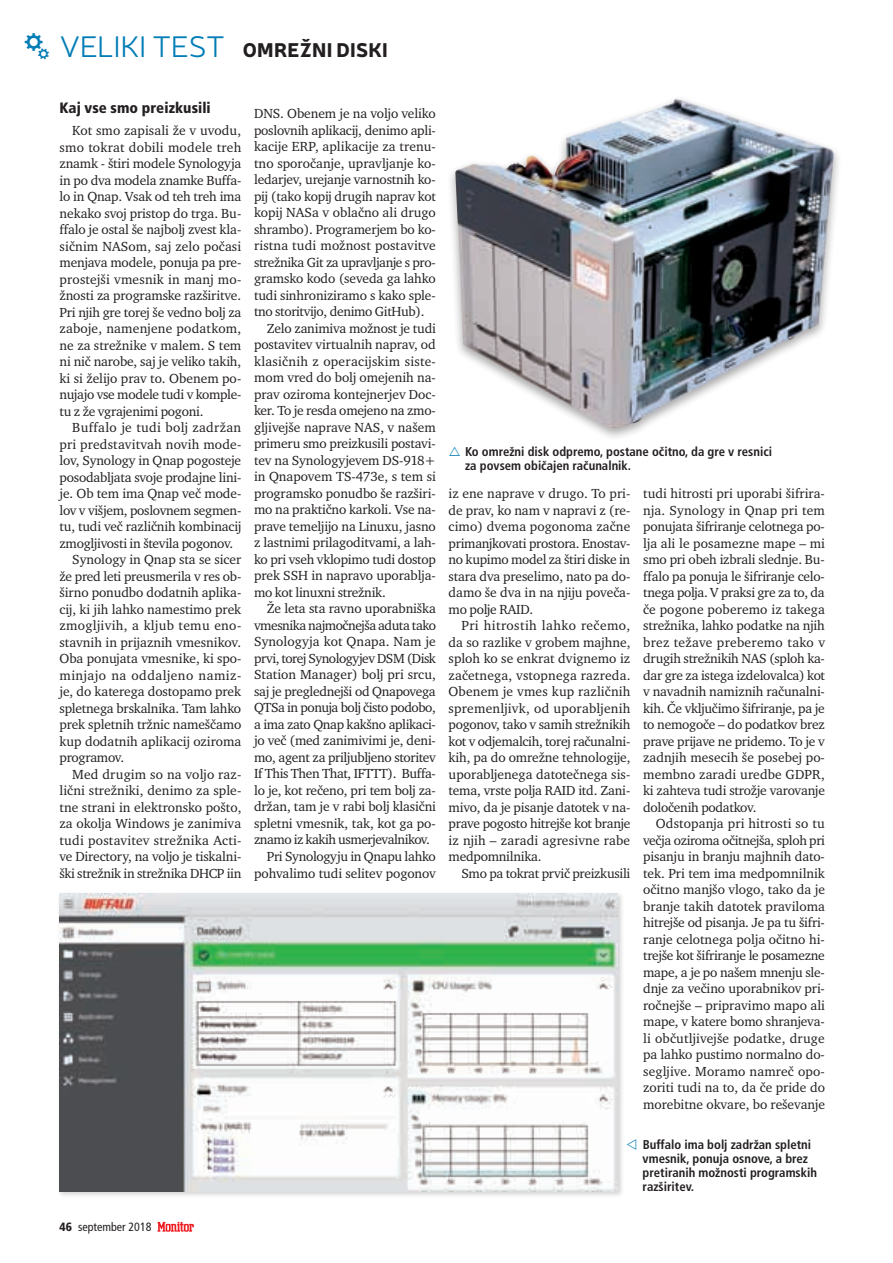
<style>
.page{position:relative;width:893px;height:1263px;background:#fff}
.page>*{position:absolute;margin:0;border:0;box-sizing:border-box;transform-origin:0 0}
.t1{font:900 19.5px "Neris";letter-spacing:.01em;color:#231f20}
.Mednaslov{font:900 condensed 15px "Frutiger LT Std";color:#231f20}
.Body_TEXT{font:13.5px/16.5px "Charter Itc TEE";letter-spacing:-.015em;color:#231f20;text-align:justify}
.Slika_Podpis{font:700 condensed 12.75px/14.2px "Frutiger LT Std";color:#231f20}
.Pagina{font:condensed 12px "Frutiger LT Std";color:#231f20}
.s1{font-family:"roam monitor";font-weight:400;font-size:25.8px;color:#007cb6}
.s2{font-weight:300;font-size:30px;color:#007cb6}
.s3{font-weight:900}
.s4{color:#007cb6}
</style>
<div class="page">
<svg style="left:158px;top:1222px;width:36px;height:10px"></svg>
<div style="left:57px;top:891px;width:567px;height:307px;background:#231f20;opacity:.2"></div>
<img style="left:60px;top:893px;width:558px;height:298px">
<img style="left:455px;top:99px;width:379px;height:330px">
<h1 class="t1" style="left:24px;top:36px;width:366px"><span class="s1">M</span> <span class="s2">VELIKI TEST</span> OMREŽNI DISKI</h1>
<p class="Mednaslov" style="left:60px;top:99px;width:153px">Kaj vse smo preizkusili</p>
<p class="Body_TEXT" style="left:60px;top:122px;width:183px;text-indent:13px">Kot smo zapisali že v uvodu, smo tokrat dobili modele treh znamk - štiri modele Synologyja in po dva modela znamke Buffa&shy;lo in Qnap. Vsak od teh treh ima nekako svoj pristop do trga. Bu&shy;ffalo je ostal še najbolj zvest kla&shy;sičnim NASom, saj zelo počasi menjava modele, ponuja pa pre&shy;prostejši vmesnik in manj mo&shy;žnosti za programske razširitve.<br>Pri njih gre torej še vedno bolj za zaboje, namenjene podatkom, ne za strežnike v malem. S tem ni nič narobe, saj je veliko takih, ki si želijo prav to. Obenem po&shy;nujajo vse modele tudi v komple&shy;tu z že vgrajenimi pogoni.</p>
<p class="Body_TEXT" style="left:60px;top:419px;width:183px;text-indent:13px">Buffalo je tudi bolj zadržan pri predstavitvah novih mode&shy;lov, Synology in Qnap pogosteje posodabljata svoje prodajne lini&shy;je. Ob tem ima Qnap več mode&shy;lov v višjem, poslovnem segmen&shy;tu, tudi več različnih kombinacij zmogljivosti in števila pogonov.</p>
<p class="Body_TEXT" style="left:60px;top:551px;width:183px;text-indent:13px">Synology in Qnap sta se sicer že pred leti preusmerila v res ob&shy;širno ponudbo dodatnih aplika&shy;cij, ki jih lahko namestimo prek zmogljivih, a kljub temu eno&shy;stavnih in prijaznih vmesnikov.<br>Oba ponujata vmesnike, ki spo&shy;minjajo na oddaljeno namiz&shy;je, do katerega dostopamo prek spletnega brskalnika. Tam lahko prek spletnih tržnic nameščamo kup dodatnih aplikacij oziroma programov.</p>
<p class="Body_TEXT" style="left:60px;top:766px;width:183px;text-indent:13px">Med drugim so na voljo raz&shy;lični strežniki, denimo za sple&shy;tne strani in elektronsko pošto, za okolja Windows je zanimiva tudi postavitev strežnika Acti&shy;ve Directory, na voljo je tiskalni&shy;ški strežnik in strežnika DHCP iin</p>
<p class="Body_TEXT" style="left:254px;top:106px;width:183px">DNS. Obenem je na voljo veliko poslovnih aplikacij, denimo apli&shy;kacije ERP, aplikacije za trenu&shy;tno sporočanje, upravljanje ko&shy;ledarjev, urejanje varnostnih ko&shy;pij (tako kopij drugih naprav kot kopij NASa v oblačno ali drugo shrambo). Programerjem bo ko&shy;ristna tudi možnost postavitve strežnika Git za upravljanje s pro&shy;gramsko kodo (seveda ga lahko tudi sinhroniziramo s kako sple&shy;tno storitvijo, denimo GitHub).</p>
<p class="Body_TEXT" style="left:254px;top:320px;width:183px;text-indent:13px">Zelo zanimiva možnost je tudi postavitev virtualnih naprav, od klasičnih z operacijskim siste&shy;mom vred do bolj omejenih na&shy;prav oziroma kontejnerjev Doc&shy;ker. To je resda omejeno na zmo&shy;gljivejše naprave NAS, v našem primeru smo preizkusili postavi&shy;tev na Synologyjevem DS-918+ in Qnapovem TS-473e, s tem si programsko ponudbo še razširi&shy;mo na praktično karkoli. Vse na&shy;prave temeljijo na Linuxu, jasno z lastnimi prilagoditvami, a lah&shy;ko pri vseh vklopimo tudi dostop prek SSH in napravo uporablja&shy;mo kot linuxni strežnik.</p>
<p class="Body_TEXT" style="left:254px;top:600px;width:183px;text-indent:13px">Že leta sta ravno uporabniška vmesnika najmočnejša aduta tako Synologyja kot Qnapa. Nam je prvi, torej Synologyjev DSM (Disk Station Manager) bolj pri srcu, saj je preglednejši od Qnapovega QTSa in ponuja bolj čisto podobo, a ima zato Qnap kakšno aplikaci&shy;jo več (med zanimivimi je, deni&shy;mo, agent za priljubljeno storitev If This Then That, IFTTT). Buffa&shy;lo je, kot rečeno, pri tem bolj za&shy;držan, tam je v rabi bolj klasični spletni vmesnik, tak, kot ga po&shy;znamo iz kakih usmerjevalnikov.</p>
<p class="Body_TEXT" style="left:254px;top:848px;width:183px;text-align:right">Pri Synologyju in Qnapu lahko pohvalimo tudi selitev pogonov</p>
<p class="Pagina" style="left:60px;top:1220px;width:93px"><span class="s3">46</span> september 2018</p>
<p class="Slika_Podpis" style="left:465px;top:444px;width:308px">Ko omrežni disk odpremo, postane očitno, da gre v resnici za povsem običajen računalnik.</p>
<p class="Body_TEXT" style="left:643px;top:485px;width:183px">tudi hitrosti pri uporabi šifrira&shy;nja. Synology in Qnap pri tem ponujata šifriranje celotnega po&shy;lja ali le posamezne mape – mi smo pri obeh izbrali slednje. Bu&shy;ffalo pa ponuja le šifriranje celo&shy;tnega polja. V praksi gre za to, da če pogone poberemo iz takega strežnika, lahko podatke na njih brez težave preberemo tako v drugih strežnikih NAS (sploh ka&shy;dar gre za istega izdelovalca) kot v navadnih namiznih računalni&shy;kih. Če vključimo šifriranje, pa je to nemogoče – do podatkov brez prave prijave ne pridemo. To je v zadnjih mesecih še posebej po&shy;membno zaradi uredbe GDPR, ki zahteva tudi strožje varovanje določenih podatkov.</p>
<p class="Body_TEXT" style="left:643px;top:815px;width:183px;text-indent:13px">Odstopanja pri hitrosti so tu večja oziroma očitnejša, sploh pri pisanju in branju majhnih dato&shy;tek. Pri tem ima medpomnilnik očitno manjšo vlogo, tako da je branje takih datotek praviloma hitrejše od pisanja. Je pa tu šifri&shy;ranje celotnega polja očitno hi&shy;trejše kot šifriranje le posamezne mape, a je po našem mnenju sle&shy;dnje za večino uporabnikov pri&shy;ročnejše – pripravimo mapo ali mape, v katere bomo shranjeva&shy;li občutljivejše podatke, druge pa lahko pustimo normalno do&shy;segljive. Moramo namreč opo&shy;zoriti tudi na to, da če pride do morebitne okvare, bo reševanje</p>
<p class="Slika_Podpis" style="left:643px;top:1137px;width:176px;text-indent:-16px"><span class="s4">❖</span> Buffalo ima bolj zadržan spletni vmesnik, ponuja osnove, a brez pretiranih možnosti programskih razširitev.</p>
<p class="Body_TEXT" style="left:449px;top:485px;width:183px">iz ene naprave v drugo. To pri&shy;de prav, ko nam v napravi z (re&shy;cimo) dvema pogonoma začne primanjkovati prostora. Enostav&shy;no kupimo model za štiri diske in stara dva preselimo, nato pa do&shy;damo še dva in na njiju poveča&shy;mo polje RAID.</p>
<p class="Body_TEXT" style="left:449px;top:617px;width:183px;text-indent:13px">Pri hitrostih lahko rečemo, da so razlike v grobem majhne, sploh ko se enkrat dvignemo iz začetnega, vstopnega razreda.<br>Obenem je vmes kup različnih spremenljivk, od uporabljenih pogonov, tako v samih strežnikih kot v odjemalcih, torej računalni&shy;kih, pa do omrežne tehnologije, uporabljenega datotečnega sis&shy;tema, vrste polja RAID itd. Zani&shy;mivo, da je pisanje datotek v na&shy;prave pogosto hitrejše kot branje iz njih – zaradi agresivne rabe medpomnilnika.</p>
<p class="Body_TEXT" style="left:461px;top:865px;width:170px">Smo pa tokrat prvič preizkusili</p>
</div>
